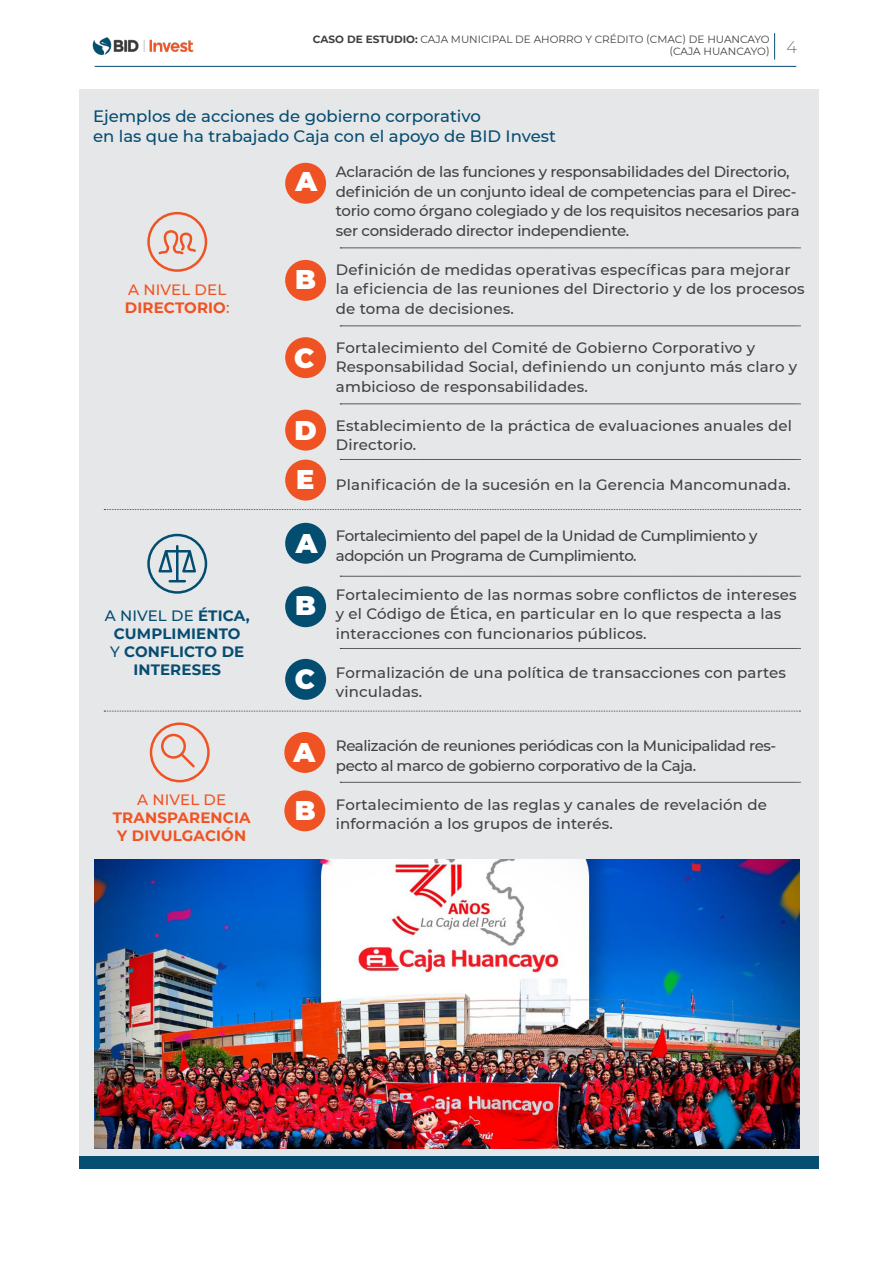
<style>
.page{position:relative;width:893px;height:1263px;background:#fff}
.page>*{position:absolute;margin:0;border:0;box-sizing:border-box;transform-origin:0 0}
.t1{font:900 27px/48.4px "Montserrat";color:#fff}
.t2{font:500 16.5px/19.8px "Montserrat";color:#064d72}
.t3{font:500 15px/19.5px "Montserrat";letter-spacing:.01em;color:#414042}
.t4{font:500 15px/19.5px "Montserrat";letter-spacing:-.02em;color:#414042}
.t5{font:500 15px/19.5px "Montserrat";letter-spacing:-.03em;color:#414042}
.t6{font:700 15px/18px "Montserrat";letter-spacing:.01em;color:#064d72;text-align:center}
.t7{font:500 15px/18px "Montserrat";letter-spacing:.01em;color:#f05323}
.t8{font:700 15px/18px "Montserrat";letter-spacing:.01em;color:#f05323}
.t9{font:10.5px/12px "Montserrat";color:#404042}
.s1{font-weight:700}
.s2{font-weight:500;color:#034d70}
</style>
<div class="page">
<hr style="left:95px;top:66px;width:701px;height:1px;background:#064d72">
<svg style="left:774px;top:33px;width:1px;height:27px"></svg>
<img style="left:92px;top:37px;width:102px;height:18px">
<div style="left:79px;top:89px;width:740px;height:1079px;background:#e6e7e8"></div>
<div style="left:79px;top:1156px;width:740px;height:12px;background:#064d72"></div>
<svg style="left:104px;top:509px;width:696px;height:1px"></svg>
<svg style="left:104px;top:711px;width:696px;height:1px"></svg>
<svg style="left:340px;top:248px;width:460px;height:1px"></svg>
<svg style="left:340px;top:326px;width:460px;height:1px"></svg>
<svg style="left:340px;top:404px;width:460px;height:1px"></svg>
<svg style="left:340px;top:576px;width:460px;height:1px"></svg>
<svg style="left:340px;top:459px;width:460px;height:1px"></svg>
<svg style="left:340px;top:648px;width:460px;height:1px"></svg>
<svg style="left:340px;top:782px;width:460px;height:1px"></svg>
<svg style="left:147px;top:212px;width:60px;height:60px"></svg>
<svg style="left:147px;top:534px;width:60px;height:60px"></svg>
<svg style="left:150px;top:722px;width:60px;height:60px"></svg>
<img style="left:95px;top:859px;width:704px;height:289px">
<div style="left:285px;top:163px;width:41px;height:41px;background:#f05323;border-radius:50%"></div>
<div style="left:285px;top:523px;width:41px;height:41px;background:#034d70;border-radius:50%"></div>
<div style="left:284px;top:732px;width:41px;height:41px;background:#f05323;border-radius:50%"></div>
<div style="left:285px;top:260px;width:41px;height:41px;background:#f05323;border-radius:50%"></div>
<div style="left:285px;top:586px;width:41px;height:41px;background:#034d70;border-radius:50%"></div>
<div style="left:284px;top:790px;width:41px;height:41px;background:#f05323;border-radius:50%"></div>
<div style="left:285px;top:337px;width:41px;height:41px;background:#f05323;border-radius:50%"></div>
<div style="left:285px;top:659px;width:41px;height:41px;background:#034d70;border-radius:50%"></div>
<div style="left:285px;top:410px;width:41px;height:41px;background:#f05323;border-radius:50%"></div>
<div style="left:285px;top:460px;width:41px;height:41px;background:#f05323;border-radius:50%"></div>
<p class="t9" style="left:669px;top:33px;width:129px;text-indent:-357px"><span class="s1">CASO DE ESTUDIO:</span> CAJA MUNICIPAL DE AHORRO Y CRÉDITO (CMAC) DE HUANCAYO (CAJA HUANCAYO) <sup>4</sup></p>
<p class="t2" style="left:93px;top:106px;width:464px">Ejemplos de acciones de gobierno corporativo<br>en las que ha trabajado Caja con el apoyo de BID Invest</p>
<p class="t4" style="left:336px;top:162px;width:465px">Aclaración de las funciones y responsabilidades del Directorio, definición de un conjunto ideal de competencias para el Direc&shy;torio como órgano colegiado y de los requisitos necesarios para ser considerado director independiente.</p>
<p class="t3" style="left:336px;top:259px;width:470px">Definición de medidas operativas específicas para mejorar la eficiencia de las reuniones del Directorio y de los procesos de toma de decisiones.</p>
<p class="t3" style="left:336px;top:337px;width:463px">Fortalecimiento del Comité de Gobierno Corporativo y<br>Responsabilidad Social, definiendo un conjunto más claro y ambicioso de responsabilidades.</p>
<p class="t3" style="left:336px;top:415px;width:458px">Establecimiento de la práctica de evaluaciones anuales del<br>Directorio.</p>
<p class="t3" style="left:336px;top:474px;width:456px">Planificación de la sucesión en la Gerencia Mancomunada.</p>
<p class="t5" style="left:336px;top:525px;width:423px">Fortalecimiento del papel de la Unidad de Cumplimiento y adopción un Programa de Cumplimiento.</p>
<p class="t3" style="left:336px;top:584px;width:462px">Fortalecimiento de las normas sobre conflictos de intereses y el Código de Ética, en particular en lo que respecta a las interacciones con funcionarios públicos.</p>
<p class="t3" style="left:336px;top:662px;width:452px">Formalización de una política de transacciones con partes vinculadas.</p>
<h1 class="t1" style="left:296px;top:155px;width:23px">A</h1>
<h1 class="t1" style="left:295px;top:253px;width:22px">B</h1>
<p class="t7" style="left:125px;top:280px;width:106px">A NIVEL DEL<br><span class="s1">DIRECTORIO</span>:</p>
<h1 class="t1" style="left:294px;top:332px;width:22px">C</h1>
<h1 class="t1" style="left:295px;top:405px;width:24px">D<br>E</h1>
<h1 class="t1" style="left:296px;top:517px;width:23px">A</h1>
<h1 class="t1" style="left:295px;top:580px;width:22px">B</h1>
<p class="t6" style="left:105px;top:606px;width:147px"><span class="s2">A NIVEL DE</span> ÉTICA,<br>CUMPLIMIENTO<br><span class="s2">Y</span> CONFLICTO DE<br>INTERESES</p>
<h1 class="t1" style="left:295px;top:654px;width:22px">C</h1>
<p class="t7" style="left:137px;top:790px;width:90px">A NIVEL DE</p>
<p class="t8" style="left:113px;top:808px;width:139px">TRANSPARENCIA<br>Y DIVULGACIÓN</p>
<h1 class="t1" style="left:293px;top:726px;width:23px">A</h1>
<h1 class="t1" style="left:295px;top:784px;width:22px">B</h1>
<p class="t5" style="left:336px;top:735px;width:442px">Realización de reuniones periódicas con la Municipalidad res&shy;pecto al marco de gobierno corporativo de la Caja.</p>
<p class="t3" style="left:336px;top:794px;width:432px">Fortalecimiento de las reglas y canales de revelación de información a los grupos de interés.</p>
</div>
